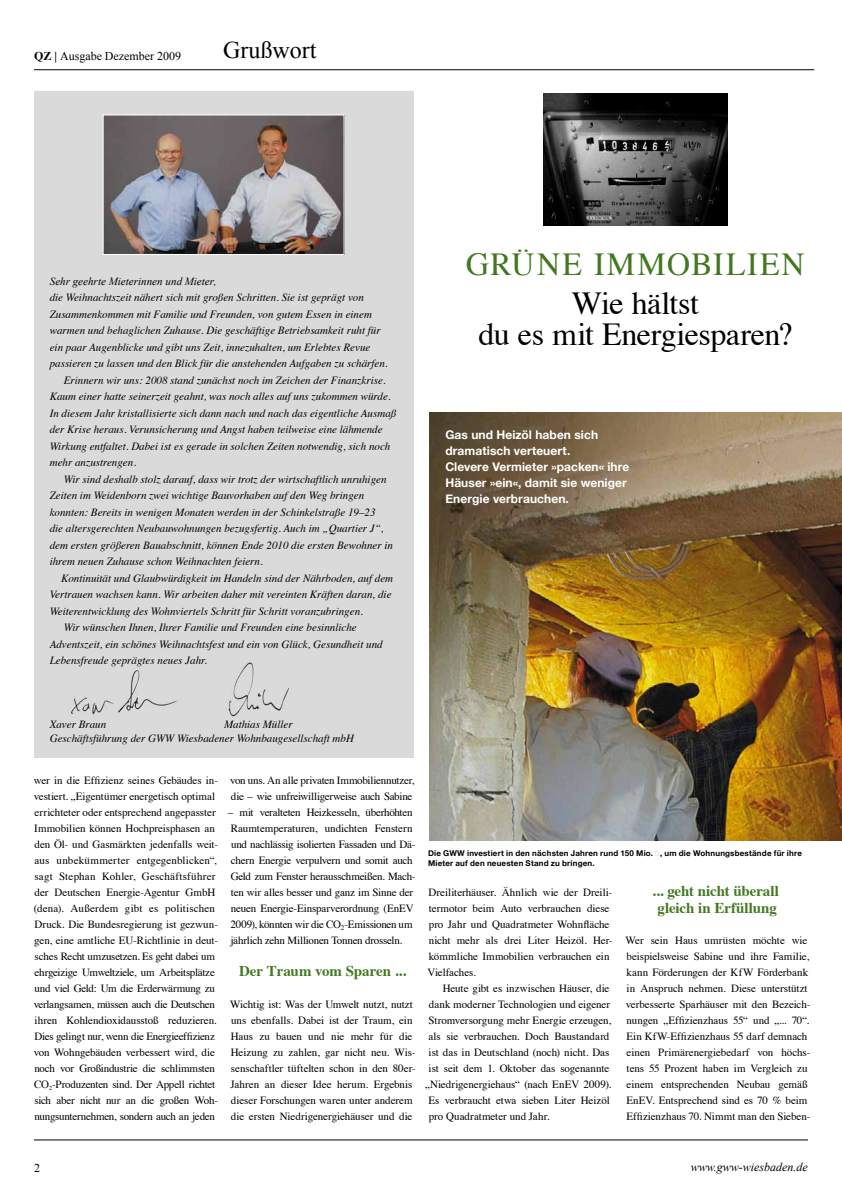
<style>
.page{position:relative;width:842px;height:1191px;background:#fff}
.page>*{position:absolute;margin:0;border:0;box-sizing:border-box;transform-origin:0 0}
.t1{font:32px/31px "Times";letter-spacing:-.02em;color:#000;text-align:center}
.t2{font:32px "Times";letter-spacing:.055em;color:#437821}
.t3{font:24px "Times New Roman";color:#000}
.t4{font:700 15px/17px "Times";letter-spacing:-.01em;color:#437821;text-align:center}
.t5{font:700 12px/16px "Helvetica Neue";letter-spacing:.005em;color:#fff}
.t6{font:12px "Times New Roman";color:#000}
.t7{font:italic 12px "Times New Roman";color:#000}
.t8{font:11px/16px "Times";letter-spacing:-.01em;color:#000}
.t9{font:italic 11px/13.5px "Times";color:#000}
.t10{font:italic 11px "Times New Roman";letter-spacing:.005em;color:#000}
.t11{font:700 8px/10px "Helvetica Neue";letter-spacing:.025em;color:#000}
.s1{font-weight:700}
</style>
<div class="page">
<hr style="left:34px;top:1139px;width:774px;height:1px;background:#000">
<hr style="left:34px;top:70px;width:780px;height:1px;background:#000">
<img style="left:429px;top:412px;width:413px;height:428px">
<img style="left:543px;top:94px;width:184px;height:132px">
<div style="left:34px;top:92px;width:379px;height:665px;background:#dadada"></div>
<img style="left:105px;top:116px;width:237px;height:137px">
<div style="left:103px;top:114px;width:241px;height:141px;border:1px solid #fff"></div>
<p class="t6" style="left:34px;top:47px;width:149px"><span class="s1">QZ |</span> Ausgabe Dezember 2009</p>
<h2 class="t3" style="left:223px;top:34px;width:95px">Grußwort</h2>
<p class="t10" style="left:50px;top:273px;width:168px">Sehr geehrte Mieterinnen und Mieter,</p>
<p class="t9" style="left:50px;top:290px;width:316px">die Weihnachtszeit nähert sich mit großen Schritten. Sie ist geprägt von</p>
<p class="t9" style="left:50px;top:307px;width:324px">Zusammenkommen mit Familie und Freunden, von gutem Essen in einem</p>
<p class="t9" style="left:50px;top:323px;width:332px">warmen und behaglichen Zuhause. Die geschäftige Betriebsamkeit ruht für</p>
<p class="t9" style="left:50px;top:340px;width:322px">ein paar Augenblicke und gibt uns Zeit, innezuhalten, um Erlebtes Revue</p>
<p class="t9" style="left:50px;top:356px;width:339px">passieren zu lassen und den Blick für die anstehenden Aufgaben zu schärfen.</p>
<p class="t9" style="left:64px;top:373px;width:323px">Erinnern wir uns: 2008 stand zunächst noch im Zeichen der Finanzkrise.</p>
<p class="t9" style="left:50px;top:389px;width:342px">Kaum einer hatte seinerzeit geahnt, was noch alles auf uns zukommen würde.</p>
<p class="t9" style="left:50px;top:406px;width:348px">In diesem Jahr kristallisierte sich dann nach und nach das eigentliche Ausmaß</p>
<p class="t9" style="left:50px;top:422px;width:334px">der Krise heraus. Verunsicherung und Angst haben teilweise eine lähmende</p>
<p class="t9" style="left:50px;top:439px;width:342px">Wirkung entfaltet. Dabei ist es gerade in solchen Zeiten notwendig, sich noch</p>
<p class="t9" style="left:50px;top:455px;width:88px">mehr anzustrengen.</p>
<p class="t9" style="left:64px;top:472px;width:324px">Wir sind deshalb stolz darauf, dass wir trotz der wirtschaftlich unruhigen</p>
<p class="t9" style="left:50px;top:488px;width:316px">Zeiten im Weidenborn zwei wichtige Bauvorhaben auf den Weg bringen</p>
<p class="t9" style="left:50px;top:505px;width:327px">konnten: Bereits in wenigen Monaten werden in der Schinkelstraße 19–23</p>
<p class="t9" style="left:50px;top:521px;width:335px">die altersgerechten Neubauwohnungen bezugsfertig. Auch im „Quartier J“,</p>
<p class="t9" style="left:50px;top:538px;width:345px">dem ersten größeren Bauabschnitt, können Ende 2010 die ersten Bewohner in</p>
<p class="t9" style="left:50px;top:554px;width:215px">ihrem neuen Zuhause schon Weihnachten feiern.</p>
<p class="t9" style="left:61px;top:571px;width:334px">Kontinuität und Glaubwürdigkeit im Handeln sind der Nährboden, auf dem</p>
<p class="t9" style="left:50px;top:587px;width:343px">Vertrauen wachsen kann. Wir arbeiten daher mit vereinten Kräften daran, die</p>
<p class="t9" style="left:50px;top:604px;width:315px">Weiterentwicklung des Wohnviertels Schritt für Schritt voranzubringen.</p>
<p class="t9" style="left:64px;top:620px;width:294px">Wir wünschen Ihnen, Ihrer Familie und Freunden eine besinnliche</p>
<p class="t9" style="left:50px;top:637px;width:334px">Adventszeit, ein schönes Weihnachtsfest und ein von Glück, Gesundheit und</p>
<p class="t9" style="left:50px;top:653px;width:159px">Lebensfreude geprägtes neues Jahr.</p>
<h1 class="t2" style="left:466px;top:234px;width:340px">Grüne Immobilien</h1>
<h1 class="t1" style="left:479px;top:285px;width:315px">Wie hältst<br>du es mit Energiesparen?</h1>
<p class="t5" style="left:445px;top:426px;width:186px">Gas und Heizöl haben sich dramatisch verteuert.<br>Clevere Vermieter »packen« ihre<br>Häuser »ein«, damit sie weniger<br>Energie verbrauchen.</p>
<p class="t9" style="left:50px;top:717px;width:306px;text-indent:174px">Mathias Müller<br>Geschäftsführung der GWW Wiesbadener Wohnbaugesellschaft mbH</p>
<p class="t9" style="left:50px;top:717px;width:58px">Xaver Braun</p>
<p class="t8" style="left:34px;top:771px;width:186px">wer in die Effizienz seines Gebäudes in&shy;vestiert. „Eigentümer energetisch optimal errichteter oder entsprechend angepasster Immobilien können Hochpreisphasen an den Öl- und Gasmärkten jedenfalls weit&shy;aus unbekümmerter entgegenblicken“, sagt Stephan Kohler, Geschäftsführer der Deutschen Energie-Agentur GmbH (dena). Außerdem gibt es politischen Druck. Die Bundesregierung ist gezwun&shy;gen, eine amtliche EU-Richtlinie in deut&shy;sches Recht umzusetzen. Es geht dabei um ehrgeizige Umweltziele, um Arbeitsplätze und viel Geld: Um die Erderwärmung zu verlangsamen, müssen auch die Deutschen ihren Kohlendioxidausstoß reduzieren.<br>Dies gelingt nur, wenn die Energieeffizienz von Wohngebäuden verbessert wird, die noch vor Großindustrie die schlimmsten CO<sub>2</sub>-Produzenten sind. Der Appell richtet sich aber nicht nur an die großen Woh&shy;nungsunternehmen, sondern auch an jeden</p>
<p class="t8" style="left:230px;top:771px;width:186px">von uns. An alle privaten Immobiliennutzer, die – wie unfreiwilligerweise auch Sabine</p>
<p class="t8" style="left:228px;top:803px;width:189px">– mit veralteten Heizkesseln, überhöhten Raumtemperaturen, undichten Fenstern und nachlässig isolierten Fassaden und Dä&shy;chern Energie verpulvern und somit auch Geld zum Fenster herausschmeißen. Mach&shy;ten wir alles besser und ganz im Sinne der neuen Energie-Einsparverordnung (EnEV 2009), könnten wir die CO<sub>2</sub>-Emissionen um jährlich zehn Millionen Tonnen drosseln.</p>
<h3 class="t4" style="left:239px;top:961px;width:169px">Der Traum vom Sparen ...</h3>
<p class="t8" style="left:230px;top:995px;width:187px">Wichtig ist: Was der Umwelt nutzt, nutzt uns ebenfalls. Dabei ist der Traum, ein Haus zu bauen und nie mehr für die Heizung zu zahlen, gar nicht neu. Wis&shy;senschaftler tüftelten schon in den 80er-Jahren an dieser Idee herum. Ergebnis dieser Forschungen waren unter anderem die ersten Niedrigenergiehäuser und die</p>
<p class="t11" style="left:428px;top:847px;width:375px">Die GWW investiert in den nächsten Jahren rund 150 Mio. €, um die Wohnungsbestände für ihre<br>Mieter auf den neuesten Stand zu bringen.</p>
<p class="t8" style="left:427px;top:883px;width:187px">Dreiliterhäuser. Ähnlich wie der Dreili&shy;termotor beim Auto verbrauchen diese pro Jahr und Quadratmeter Wohnfläche nicht mehr als drei Liter Heizöl. Her&shy;kömmliche Immobilien verbrauchen ein Vielfaches.</p>
<p class="t8" style="left:443px;top:979px;width:168px">Heute gibt es inzwischen Häuser, die</p>
<p class="t8" style="left:429px;top:995px;width:183px">dank moderner Technologien und eigener</p>
<p class="t8" style="left:429px;top:1011px;width:184px">Stromversorgung mehr Energie erzeugen,</p>
<p class="t8" style="left:429px;top:1027px;width:182px">als sie verbrauchen. Doch Baustandard</p>
<p class="t8" style="left:429px;top:1043px;width:182px">ist das in Deutschland (noch) nicht. Das</p>
<p class="t8" style="left:429px;top:1059px;width:182px">ist seit dem 1. Oktober das sogenannte</p>
<p class="t8" style="left:425px;top:1075px;width:187px">„Niedrigenergiehaus“ (nach EnEV 2009).</p>
<p class="t8" style="left:429px;top:1091px;width:183px">Es verbraucht etwa sieben Liter Heizöl</p>
<p class="t8" style="left:429px;top:1107px;width:122px">pro Quadratmeter und Jahr.</p>
<h3 class="t4" style="left:652px;top:880px;width:128px">... geht nicht überall gleich in Erfüllung</h3>
<p class="t8" style="left:626px;top:931px;width:186px">Wer sein Haus umrüsten möchte wie beispielsweise Sabine und ihre Familie, kann Förderungen der KfW Förderbank in Anspruch nehmen. Diese unterstützt verbesserte Sparhäuser mit den Bezeich&shy;nungen „Effizienzhaus 55“ und „... 70“.<br>Ein KfW-Effizienzhaus 55 darf demnach einen Primärenergiebedarf von höchs&shy;tens 55 Prozent haben im Vergleich zu einem entsprechenden Neubau gemäß EnEV. Entsprechend sind es 70 % beim Effizienzhaus 70. Nimmt man den Sieben-</p>
<p class="t6" style="left:34px;top:1159px;width:7px">2</p>
<p class="t7" style="left:691px;top:1158px;width:119px">www.gww-wiesbaden.de</p>
</div>
